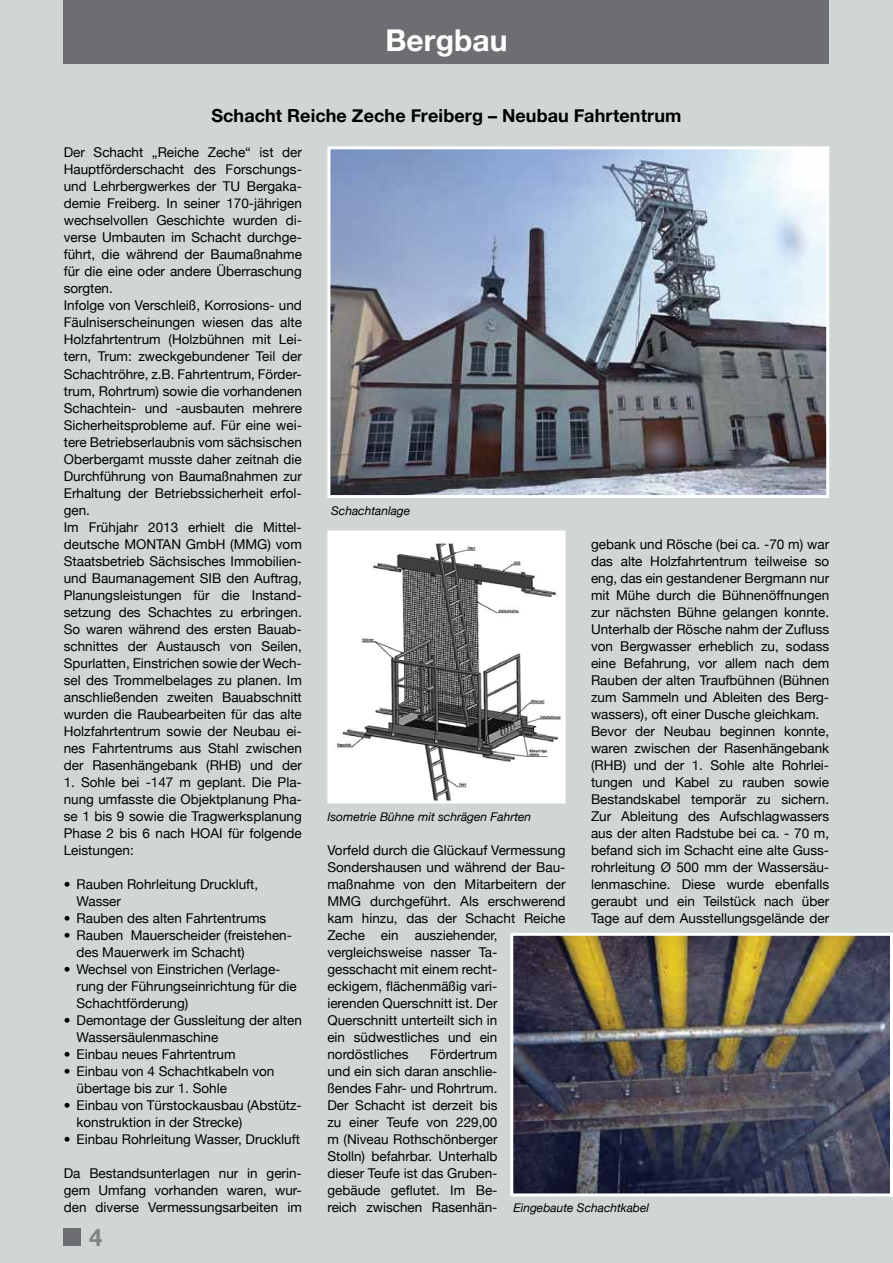
<style>
.page{position:relative;width:893px;height:1263px;background:#cfd6d3}
.page>*{position:absolute;margin:0;border:0;box-sizing:border-box;transform-origin:0 0}
.t1{font:700 30px "Helvetica Neue";letter-spacing:.005em;color:#fff}
.t2{font:700 24px "Helvetica Neue";color:#808285}
.t3{font:700 18px "Helvetica Neue";letter-spacing:.005em;color:#000}
.t4{font:13.5px/17px "Helvetica Neue";color:#000}
.t5{font:italic 12px "Helvetica Neue";color:#000}
</style>
<div class="page">
<div style="left:64px;top:1229px;width:17px;height:17px;background:#6d6e71"></div>
<img style="left:331px;top:534px;width:231px;height:265px">
<div style="left:327px;top:530px;width:239px;height:273px;border:3px solid #fff"></div>
<img style="left:331px;top:150px;width:494px;height:344px">
<div style="left:327px;top:146px;width:502px;height:352px;border:3px solid #fff"></div>
<div style="left:64px;top:0;width:765px;height:64px;background:#6d6e71"></div>
<img style="left:514px;top:937px;width:375px;height:255px">
<div style="left:510px;top:933px;width:383px;height:263px;border:3px solid #fff"></div>
<h1 class="t1" style="left:385px;top:21px;width:124px">Bergbau</h1>
<h3 class="t3" style="left:211px;top:105px;width:472px">Schacht Reiche Zeche Freiberg – Neubau Fahrtentrum</h3>
<p class="t4" style="left:64px;top:144px;width:240px">Der Schacht „Reiche Zeche“ ist der H auptförderschacht des Forschungs&shy;und Lehrbergwerkes der TU Bergaka&shy;demie Freiberg. I n seiner 170-jährigen wechselvollen Geschichte wurden di&shy;verse Umbauten im Schacht durchge&shy;führt, die während der Baumaßnahme für die eine oder andere Überraschung sorgten.<br>I nfolge von Verschleiß, Korrosions- und Fäulniserscheinungen wiesen das alte Holzfahrtentrum (Holzbühnen mit Lei&shy;tern, Trum: zweckgebundener Teil der Schachtröhre, z.B. Fahrtentrum, Förder&shy;trum, Rohrtrum) sowie die vorhandenen Schachtein- und -ausbauten mehrere Sicherheitsprobleme auf. Für eine wei&shy;tere Betriebserlaubnis vom sächsischen Oberbergamt musste daher zeitnah die Durchführung von Baumaßnahmen zur Erhaltung der Betriebssicherheit erfol&shy;gen.<br>I m Frühjahr 2013 erhielt die Mittel&shy;deutsche MONT</p>
<p class="t4" style="left:64px;top:535px;width:240px;text-align:justify;text-indent:99px">AN GmbH (MMG) vom Staatsbetrieb Sächsisches I mmobilien&shy;und Baumanagement SIB den Auftrag, Planungsleistungen für die I nstand&shy;setzung des Schachtes zu erbringen.<br>So waren während des ersten Bauab&shy;schnittes der Austausch von Seilen, Spurlatten, Einstrichen sowie der Wech&shy;sel des Trommelbelages zu planen. I m anschließenden zweiten Bauabschnitt wurden die Raubearbeiten für das alte Holzfahrtentrum sowie der Neubau ei&shy;nes Fahrtentrums aus Stahl zwischen der Rasenhängebank (RHB</p>
<p class="t4" style="left:238px;top:756px;width:65px">) und der</p>
<p class="t4" style="left:64px;top:773px;width:240px;text-align:justify">1. Sohle bei -147 m geplant. Die Pla&shy;nung umfasste die Objektplanung Pha&shy;se 1 bis 9 sowie die Tragwerksplanung Phase 2 bis 6 nach HOAI für folgende Leistungen:</p>
<p class="t4" style="left:77px;top:875px;width:183px;text-indent:-13px">• Rauben Rohrleitung Druckluft,<br>Wasser</p>
<p class="t4" style="left:64px;top:909px;width:204px">• Rauben des alten Fahrtentrums</p>
<p class="t4" style="left:77px;top:926px;width:217px;text-indent:-13px">• Rauben Mauerscheider (freistehen&shy;des Mauerwerk im Schacht)</p>
<p class="t4" style="left:77px;top:960px;width:222px;text-indent:-13px">• Wechsel von Einstrichen (Verlage&shy;rung der Führungseinrichtung für die<br>Schachtförderung)</p>
<p class="t4" style="left:77px;top:1011px;width:227px;text-indent:-13px">• Demontage der Gussleitung der alten<br>Wassersäulenmaschine</p>
<p class="t4" style="left:64px;top:1045px;width:173px">• Einbau neues Fahrtentrum</p>
<p class="t4" style="left:77px;top:1062px;width:199px;text-indent:-13px">• Einbau von 4 Schachtkabeln von übertage bis zur 1. Sohle</p>
<p class="t4" style="left:77px;top:1096px;width:227px;text-indent:-13px">• E inbau von Türstockausbau (Abstütz&shy;konstruktion in der Strecke)</p>
<p class="t4" style="left:64px;top:1130px;width:238px">• Einbau Rohrleitung Wasser, Druckluft</p>
<p class="t4" style="left:64px;top:1164px;width:240px;text-align:justify">Da Bestandsunterlagen nur in gerin&shy;gem Umfang vorhanden waren, wur&shy;den diverse Vermessungsarbeiten im</p>
<h2 class="t2" style="left:89px;top:1222px;width:15px">4</h2>
<p class="t5" style="left:331px;top:503px;width:81px">Schachtanlage</p>
<p class="t4" style="left:591px;top:535px;width:240px">gebank und Rösche (bei ca. -70 m) war das alte H olzfahrtentrum teilweise so eng, das ein gestandener Bergmann nur mit Mühe durch die Bühnenöffnungen zur nächsten Bühne gelangen konnte.<br>Unterhalb der Rösche nahm der Zufluss von Bergwasser erheblich zu, sodass eine Befahrung, vor allem nach dem Rauben der alten Traufbühnen (Bühnen zum Sammeln und Ableiten des Berg&shy;wassers), oft einer Dusche gleichkam.<br>Bevor der Neubau beginnen konnte, waren zwischen der Rasenhängebank (RHB</p>
<p class="t4" style="left:591px;top:756px;width:240px;text-align:justify;text-indent:32px">) und der 1. Sohle alte Rohrlei&shy;tungen und Kabel zu rauben sowie Bestandskabel temporär zu sichern.<br>Zur Ableitung des Aufschlagwassers aus der alten Radstube bei ca. - 70 m, befand sich im Schacht eine alte Guss&shy;rohrleitung Ø 500 mm der Wassersäu&shy;lenmaschine. Diese wurde ebenfalls geraubt und ein Teilstück nach über Tage auf dem Ausstellungsgelände der</p>
<p class="t5" style="left:327px;top:809px;width:205px">Isometrie Bühne mit schrägen Fahrten</p>
<p class="t4" style="left:327px;top:841px;width:240px">Vorfeld durch die Glückauf Vermessung<br>Sondershausen und während der Bau&shy;maßnahme von den Mitarbeitern der<br>MMG durchgeführt. Als erschwerend kam hinzu, das der Schacht Reiche<br>Zeche ein ausziehender, vergleichsweise nasser Ta&shy;gesschacht mit einem recht-<br>eckigem, flächenmäßig vari-<br>ierenden Querschnitt ist. Der<br>Querschnitt unterteilt sich in<br>ein südwestliches und ein nordöstliches</p>
<p class="t4" style="left:327px;top:1045px;width:172px;text-align:justify;text-indent:103px">Fördertrum und ein sich daran anschlie&shy;ßendes Fahr- und Rohrtrum.<br>Der Schacht ist derzeit bis zu einer Teufe von 229,00 m (Niveau Rothschönberger Stolln) befahrbar. Unterhalb dieser Teufe ist das Gruben&shy;gebäude geflutet. I m Be&shy;reich zwischen Rasenhän-</p>
<p class="t5" style="left:513px;top:1200px;width:137px">Eingebaute Schachtkabel</p>
</div>
